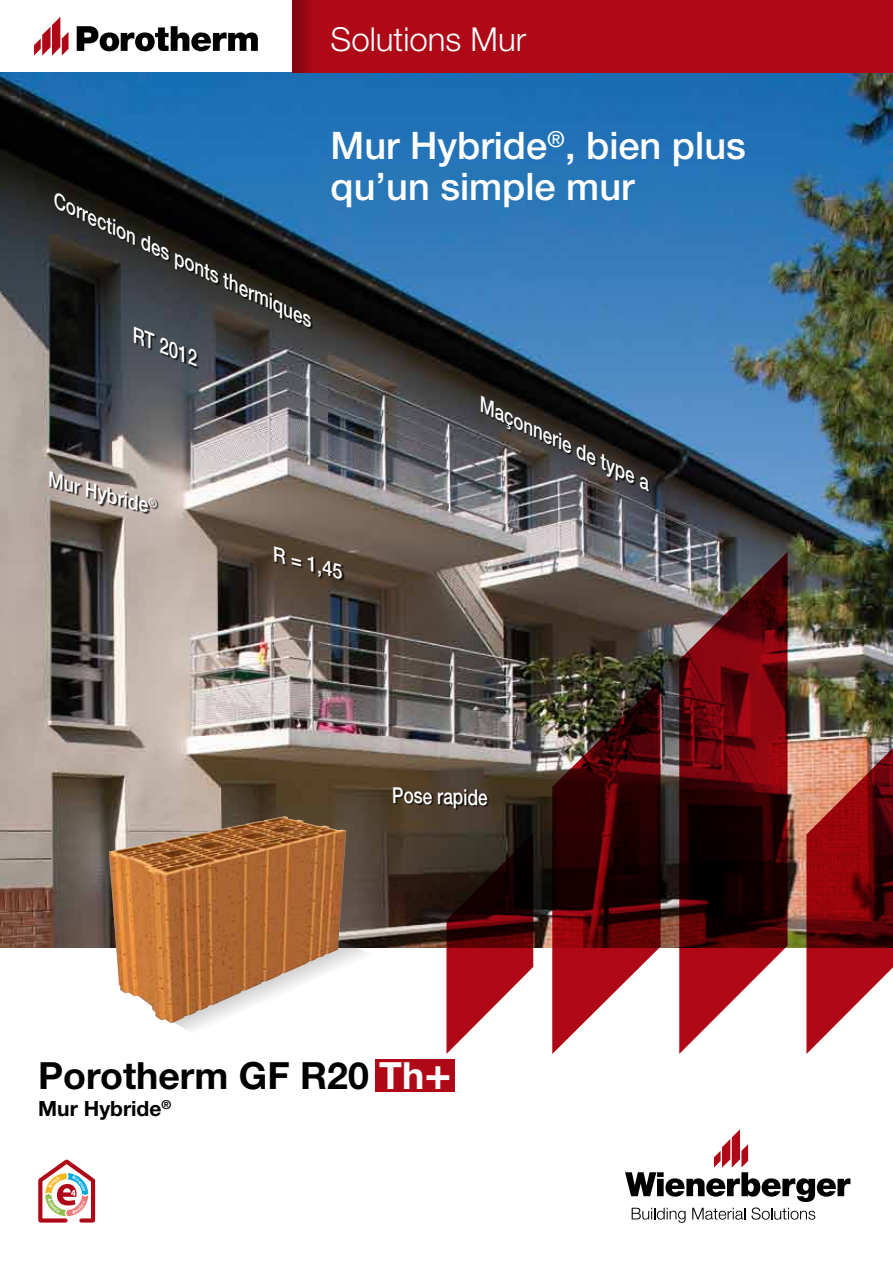
<style>
.page{position:relative;width:893px;height:1263px;background:#fff}
.page>*{position:absolute;margin:0;border:0;box-sizing:border-box;transform-origin:0 0}
.t1{font:500 37.95px/41.1px "Helvetica Neue";color:#fff}
.t2{font:700 37.5px "Helvetica Neue";color:#000}
.t3{font:300 33px "Helvetica Neue LT Std";color:#fff}
.t4{font:500 22.05px "Helvetica Neue";color:#fff;scale:.78 1}
.t5{font:700 21px "Helvetica Neue";color:#000}
.t6{font:italic 500 20.7px "Helvetica Neue";color:#fff;scale:.88 1}
.t7{font:italic 500 20.55px "Helvetica Neue";color:#fff;scale:.89 1}
.t8{font:italic 500 20.4px "Helvetica Neue";color:#fff;scale:.92 1}
.t9{font:italic 500 20.25px "Helvetica Neue";color:#fff;scale:.92 1}
.t10{font:italic 500 20.25px "Helvetica Neue";color:#fff;scale:.93 1}
.s1{color:#fff}
.s2{font-size:45px;color:#fff}
</style>
<div class="page">
<img style="left:0;top:72px;width:893px;height:875px">
<div style="left:292px;top:0;width:601px;height:72px;background:#af0917"></div>
<svg style="left:77px;top:26px;width:181px;height:25px"></svg>
<svg style="left:34px;top:17px;width:35px;height:39px"></svg>
<svg style="left:625px;top:1129px;width:225px;height:94px"></svg>
<svg style="left:806px;top:727px;width:87px;height:327px"></svg>
<svg style="left:446px;top:833px;width:87px;height:221px"></svg>
<svg style="left:552px;top:679px;width:109px;height:375px"></svg>
<svg style="left:679px;top:552px;width:108px;height:502px"></svg>
<div style="left:292px;top:0;width:22px;height:72px;background:linear-gradient(to right,#7d0610,#a70815)"></div>
<div style="left:50px;top:472px;width:109px;height:42px;background:#000;opacity:.75"></div>
<div style="left:275px;top:547px;width:69px;height:34px;background:#000;opacity:.75"></div>
<div style="left:55px;top:194px;width:258px;height:135px;background:#000;opacity:.75"></div>
<div style="left:482px;top:396px;width:169px;height:97px;background:#000;opacity:.75"></div>
<div style="left:135px;top:327px;width:64px;height:42px;background:#000;opacity:.75"></div>
<div style="left:394px;top:787px;width:95px;height:24px;background:#000;opacity:.75"></div>
<div style="left:376px;top:1059px;width:79px;height:33px;background:#af0917"></div>
<svg style="left:175px;top:933px;width:202px;height:98px"></svg>
<img style="left:109px;top:816px;width:237px;height:207px">
<svg style="left:38px;top:1159px;width:57px;height:63px"></svg>
<p class="t3" style="left:331px;top:19px;width:197px">Solutions Mur</p>
<p class="t9" style="left:62px;top:190px;width:311px;rotate:25deg">Correction des ponts thermiques</p>
<p class="t6" style="left:140px;top:323px;width:80px;rotate:22deg">RT 2012</p>
<p class="t7" style="left:53px;top:467px;width:126px;rotate:15deg">Mur Hybride<sup>®</sup></p>
<p class="t1" style="left:331px;top:125px;width:417px">Mur Hybride<sup>®</sup>, bien plus qu’un simple mur</p>
<p class="t8" style="left:488px;top:394px;width:205px;rotate:25deg">Maçonnerie de type a</p>
<p class="t10" style="left:278px;top:542px;width:79px;rotate:15deg">R = 1,45</p>
<p class="t4" style="left:393px;top:781px;width:124px;rotate:2deg">Pose rapide</p>
<p class="t2" style="left:38px;top:1052px;width:415px">Porotherm GF R20 <span class="s1">Th</span><span class="s2">+</span></p>
<p class="t5" style="left:38px;top:1096px;width:135px">Mur Hybride<sup>®</sup></p>
</div>
